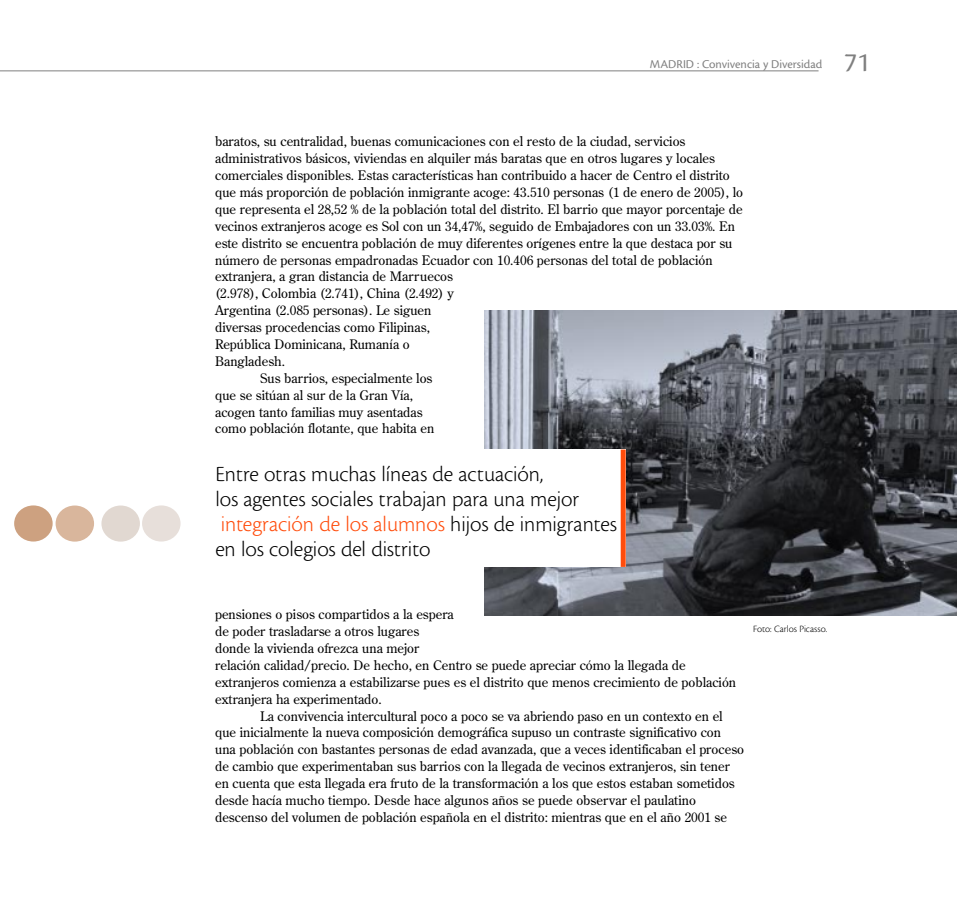
<style>
.page{position:relative;width:957px;height:922px;background:#fff}
.page>*{position:absolute;margin:0;border:0;box-sizing:border-box;transform-origin:0 0}
.t1{font:28px "Cronos MM 408 11";color:#808080}
.t2{font:22.5px/25px "Cronos MM 250 11";color:#000}
.t3{font:13.12px/16.9px "Century Old Style";color:#000}
.t4{font:12.5px "Cronos MM 408 11";color:#808080}
.t5{font:10px "Cronos MM 250 11";color:#000}
.s1{color:#ff4c0b}
</style>
<div class="page">
<hr style="left:0;top:71px;width:818px;height:1px;background:#808080">
<img style="left:484px;top:310px;width:472px;height:305px">
<div style="left:376px;top:449px;width:249px;height:117px;background:#fff"></div>
<div style="left:620px;top:449px;width:5px;height:117px;background:#ff4c0b"></div>
<div style="left:14px;top:505px;width:39px;height:36px;background:#cda180;border-radius:50%"></div>
<div style="left:56px;top:505px;width:38px;height:36px;background:#d9b69c;border-radius:50%"></div>
<div style="left:101px;top:505px;width:39px;height:36px;background:#e1d8d1;border-radius:50%"></div>
<div style="left:142px;top:505px;width:38px;height:36px;background:#e7dfda;border-radius:50%"></div>
<p class="t4" style="left:649px;top:59px;width:174px">MADRID : Convivencia y Diversidad</p>
<h1 class="t1" style="left:843px;top:51px;width:27px">71</h1>
<p class="t3" style="left:215px;top:134px;width:472px">baratos, su centralidad, buenas comunicaciones con el resto de la ciudad, servicios</p>
<p class="t3" style="left:215px;top:151px;width:501px">administrativos básicos, viviendas en alquiler más baratas que en otros lugares y locales</p>
<p class="t3" style="left:215px;top:168px;width:516px">comerciales disponibles. Estas características han contribuido a hacer de Centro el distrito</p>
<p class="t3" style="left:215px;top:185px;width:529px">que más proporción de población inmigrante acoge: 43.510 personas (1 de enero de 2005), lo</p>
<p class="t3" style="left:215px;top:202px;width:529px">que representa el 28,52 % de la población total del distrito. El barrio que mayor porcentaje de</p>
<p class="t3" style="left:215px;top:218px;width:521px">vecinos extranjeros acoge es Sol con un 34,47%, seguido de Embajadores con un 33.03%. En</p>
<p class="t3" style="left:215px;top:235px;width:518px">este distrito se encuentra población de muy diferentes orígenes entre la que destaca por su</p>
<p class="t3" style="left:215px;top:252px;width:499px">número de personas empadronadas Ecuador con 10.406 personas del total de población</p>
<p class="t3" style="left:215px;top:269px;width:239px">extranjera, a gran distancia de Marruecos</p>
<p class="t3" style="left:215px;top:286px;width:240px">(2.978), Colombia (2.741), China (2.492) y</p>
<p class="t3" style="left:215px;top:303px;width:218px">Argentina (2.085 personas). Le siguen</p>
<p class="t3" style="left:215px;top:320px;width:216px">diversas procedencias como Filipinas,</p>
<p class="t3" style="left:215px;top:337px;width:196px">República Dominicana, Rumanía o</p>
<p class="t3" style="left:215px;top:353px;width:71px">Bangladesh.</p>
<p class="t3" style="left:260px;top:370px;width:174px">Sus barrios, especialmente los</p>
<p class="t3" style="left:215px;top:387px;width:199px">que se sitúan al sur de la Gran Vía,</p>
<p class="t3" style="left:215px;top:404px;width:209px">acogen tanto familias muy asentadas</p>
<p class="t3" style="left:215px;top:421px;width:221px">como población flotante, que habita en</p>
<h2 class="t2" style="left:215px;top:463px;width:403px">Entre otras muchas líneas de actuación,<br>los agentes sociales trabajan para una mejor <span class="s1">integración de los alumnos</span> hijos de inmigrantes en los colegios del distrito</h2>
<p class="t3" style="left:215px;top:607px;width:522px">pensiones o pisos compartidos a la espera<br>de poder trasladarse a otros lugares<br>donde la vivienda ofrezca una mejor<br>relación calidad/precio. De hecho, en Centro se puede apreciar cómo la llegada de extranjeros comienza a estabilizarse pues es el distrito que menos crecimiento de población extranjera ha experimentado.</p>
<p class="t3" style="left:215px;top:708px;width:530px;text-indent:45px">La convivencia intercultural poco a poco se va abriendo paso en un contexto en el que inicialmente la nueva composición demográfica supuso un contraste significativo con una población con bastantes personas de edad avanzada, que a veces identificaban el proceso de cambio que experimentaban sus barrios con la llegada de vecinos extranjeros, sin tener en cuenta que esta llegada era fruto de la transformación a los que estos estaban sometidos desde hacía mucho tiempo. Desde hace algunos años se puede observar el paulatino descenso del volumen de población española en el distrito: mientras que en el año 2001 se</p>
<p class="t5" style="left:752px;top:625px;width:76px">Foto: Carlos Picasso.</p>
</div>
